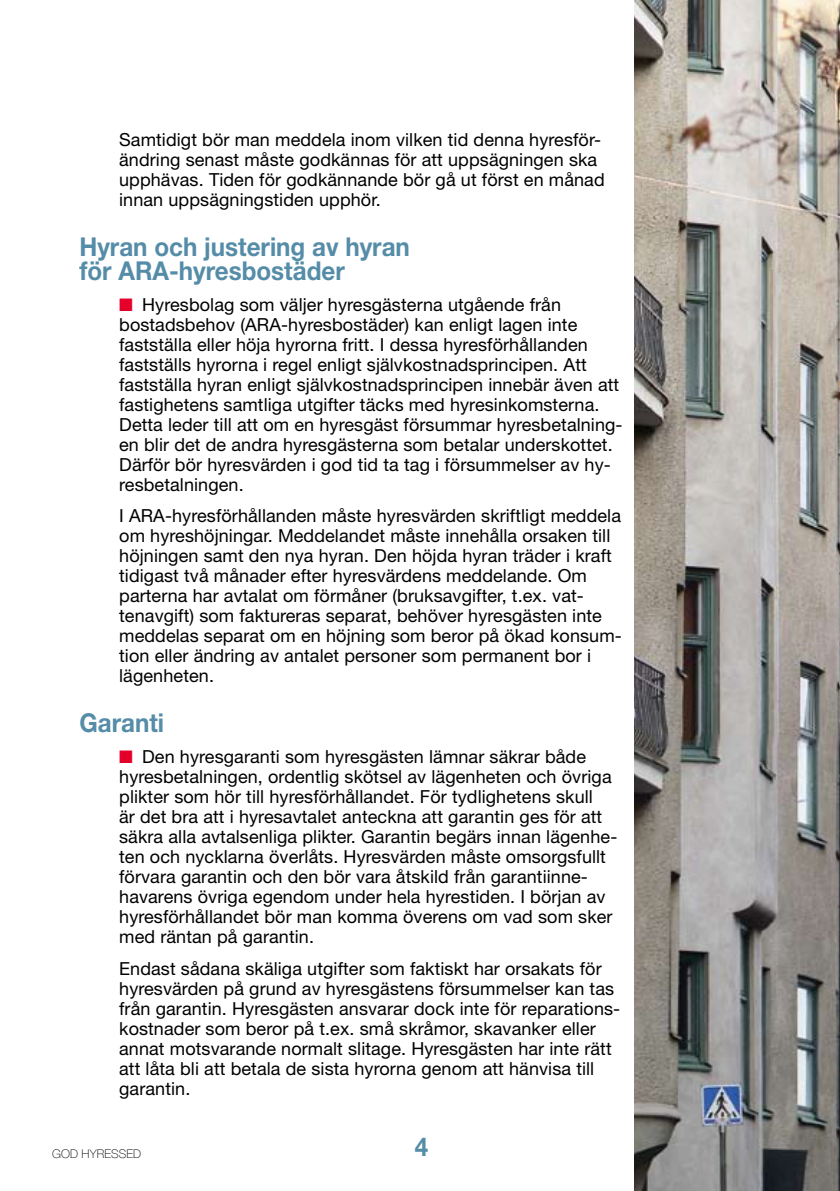
<style>
.page{position:relative;width:840px;height:1191px;background:#fff}
.page>*{position:absolute;margin:0;border:0;box-sizing:border-box;transform-origin:0 0}
.t1{font:700 26px/24px "Helvetica Neue LT Std";color:#558ca8;scale:.93 1}
.t2{font:18px/20px "Helvetica Neue LT Std";letter-spacing:.005em;color:#000}
.t3{font:100 12px "Helvetica Neue LT Std";letter-spacing:.005em;color:#000}
.s1{color:#e5002c}
</style>
<div class="page">
<img style="left:634px;top:0;width:205px;height:1191px">
<p class="t2" style="left:119px;top:129px;width:486px">Samtidigt bör man meddela inom vilken tid denna hyresför‑ ändring senast måste godkännas för att uppsägningen ska upphävas. Tiden för godkännande bör gå ut först en månad innan uppsägningstiden upphör.</p>
<h1 class="t1" style="left:79px;top:234px;width:356px">Hyran och justering av hyran för ARA-hyresbostäder</h1>
<p class="t2" style="left:119px;top:294px;width:504px"><span class="s1">■</span> Hyresbolag som väljer hyresgästerna utgående från bostadsbehov (ARA‑hyresbostäder) kan enligt lagen inte fastställa eller höja hyrorna fritt. I dessa hyresförhållanden fastställs hyrorna i regel enligt självkostnadsprincipen. Att fastställa hyran enligt självkostnadsprincipen innebär även att fastighetens samtliga utgifter täcks med hyresinkomsterna.<br>Detta leder till att om en hyresgäst försummar hyresbetalning‑ en blir det de andra hyresgästerna som betalar underskottet.<br>Därför bör hyresvärden i god tid ta tag i försummelser av hy‑ resbetalningen.</p>
<p class="t2" style="left:119px;top:506px;width:504px">I ARA-hyresförhållanden måste hyresvärden skriftligt meddela om hyreshöjningar. Meddelandet måste innehålla orsaken till höjningen samt den nya hyran. Den höjda hyran träder i kraft tidigast två månader efter hyresvärdens meddelande. Om parterna har avtalat om förmåner (bruksavgifter, t.ex. vat‑ tenavgift) som faktureras separat, behöver hyresgästen inte meddelas separat om en höjning som beror på ökad konsum‑ tion eller ändring av antalet personer som permanent bor i lägenheten.</p>
<h1 class="t1" style="left:79px;top:710px;width:92px">Garanti</h1>
<p class="t2" style="left:119px;top:746px;width:499px"><span class="s1">■</span> Den hyresgaranti som hyresgästen lämnar säkrar både hyresbetalningen, ordentlig skötsel av lägenheten och övriga plikter som hör till hyresförhållandet. För tydlighetens skull<br>är det bra att i hyresavtalet anteckna att garantin ges för att säkra alla avtalsenliga plikter. Garantin begärs innan lägenhe‑ ten och nycklarna överlåts. Hyresvärden måste omsorgsfullt förvara garantin och den bör vara åtskild från garantiinne‑ havarens övriga egendom under hela hyrestiden. I början av hyresförhållandet bör man komma överens om vad som sker med räntan på garantin.</p>
<p class="t2" style="left:119px;top:958px;width:502px">Endast sådana skäliga utgifter som faktiskt har orsakats för hyresvärden på grund av hyresgästens försummelser kan tas från garantin. Hyresgästen ansvarar dock inte för reparations‑ kostnader som beror på t.ex. små skråmor, skavanker eller annat motsvarande normalt slitage. Hyresgästen har inte rätt att låta bli att betala de sista hyrorna genom att hänvisa till garantin.</p>
<p class="t3" style="left:52px;top:1146px;width:90px">GOD HYRESSED</p>
<h1 class="t1" style="left:414px;top:1134px;width:16px">4</h1>
</div>
